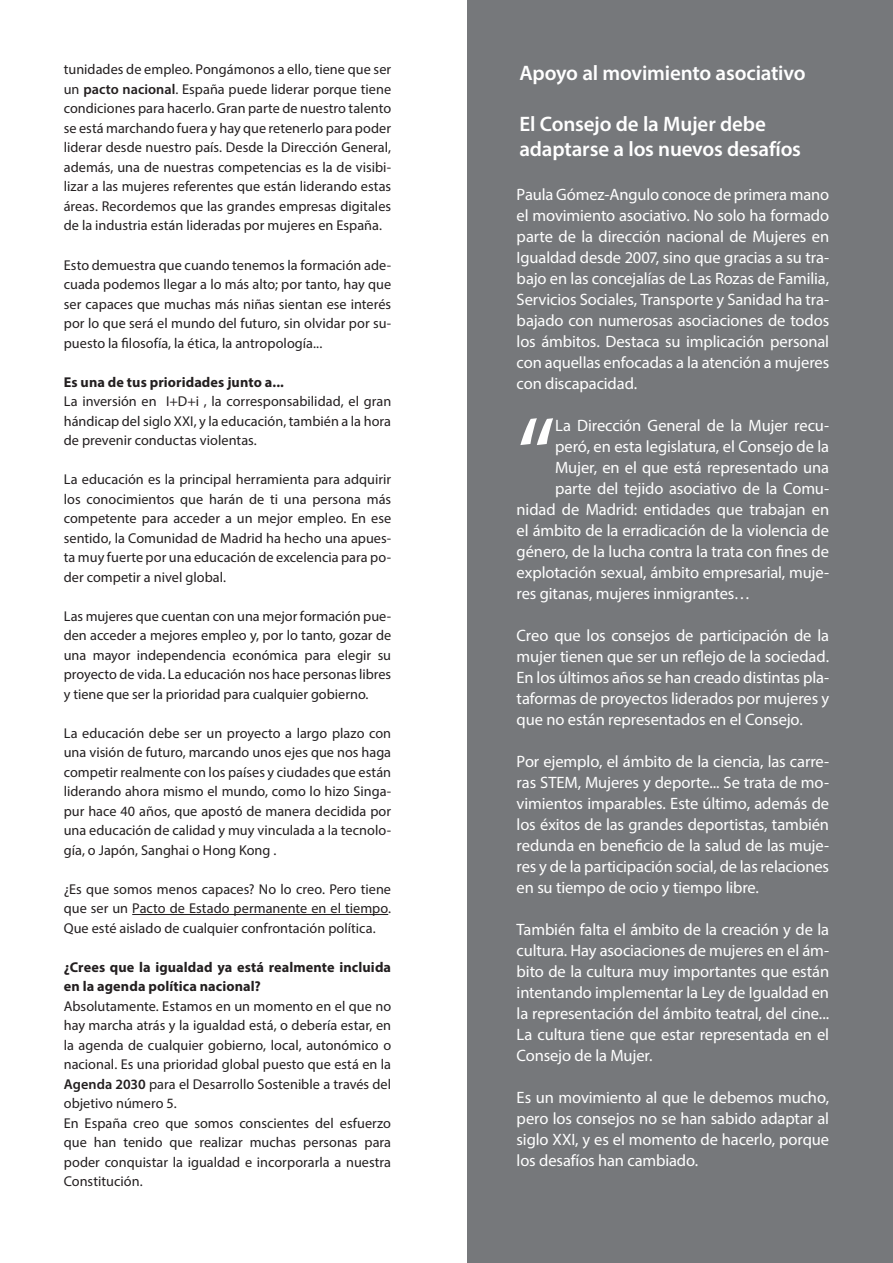
<style>
.page{position:relative;width:893px;height:1263px;background:#fff}
.page>*{position:absolute;margin:0;border:0;box-sizing:border-box;transform-origin:0 0}
.Body_Text_10pts{font:109.95px "Myriad Pro";color:#fff}
.Title___Tip{font:600 21px/25.2px "Myriad Pro";letter-spacing:-.01em;color:#fff}
.Body_Text_10pts-2{font:16.5px/21px "Myriad Pro";letter-spacing:-.01em;color:#fff;text-align:justify}
.Body_Text{font:14.25px/19.5px "Myriad Pro";color:#231f20;text-align:justify}
.Body_Text-2{font:700 14.25px/19.5px "Myriad Pro";letter-spacing:.01em;color:#231f20}
.s1{font-weight:600}
</style>
<div class="page">
<hr style="left:132px;top:914px;width:256px;height:1px;background:#231f20">
<div style="left:468px;top:0;width:425px;height:1263px;background:#76787b"></div>
<p class="Body_Text" style="left:64px;top:60px;width:329px">tunidades de empleo. Pongámonos a ello, tiene que ser un <span class="s1">pacto nacional</span>. España puede liderar porque tiene condiciones para hacerlo. Gran parte de nuestro talento se está marchando fuera y hay que retenerlo para poder liderar desde nuestro país. Desde la Dirección General, además, una de nuestras competencias es la de visibi&shy;lizar a las mujeres referentes que están liderando estas áreas. Recordemos que las grandes empresas digitales de la industria están lideradas por mujeres en España.</p>
<p class="Body_Text" style="left:64px;top:255px;width:329px">Esto demuestra que cuando tenemos la formación ade&shy;cuada podemos llegar a lo más alto; por tanto, hay que ser capaces que muchas más niñas sientan ese interés por lo que será el mundo del futuro, sin olvidar por su&shy;puesto la filosofía, la ética, la antropología...</p>
<p class="Body_Text-2" style="left:64px;top:371px;width:222px">Es una de tus prioridades junto a...</p>
<p class="Body_Text" style="left:64px;top:391px;width:329px">La inversión en I+D+i , la corresponsabilidad, el gran hándicap del siglo XXI, y la educación, también a la hora de prevenir conductas violentas.</p>
<p class="Body_Text" style="left:64px;top:469px;width:329px">La educación es la principal herramienta para adquirir los conocimientos que harán de ti una persona más competente para acceder a un mejor empleo. En ese sentido, la Comunidad de Madrid ha hecho una apues&shy;ta muy fuerte por una educación de excelencia para po&shy;der competir a nivel global.</p>
<p class="Body_Text" style="left:64px;top:606px;width:329px">Las mujeres que cuentan con una mejor formación pue&shy;den acceder a mejores empleo y, por lo tanto, gozar de una mayor independencia económica para elegir su proyecto de vida. La educación nos hace personas libres y tiene que ser la prioridad para cualquier gobierno.</p>
<p class="Body_Text" style="left:64px;top:723px;width:329px">La educación debe ser un proyecto a largo plazo con una visión de futuro, marcando unos ejes que nos haga competir realmente con los países y ciudades que están liderando ahora mismo el mundo, como lo hizo Singa&shy;pur hace 40 años, que apostó de manera decidida por una educación de calidad y muy vinculada a la tecnolo&shy;gía, o Japón, Sanghai o Hong Kong .</p>
<p class="Body_Text" style="left:64px;top:879px;width:329px">¿Es que somos menos capaces? No lo creo. Pero tiene que ser un Pacto de Estado permanente en el tiempo.<br>Que esté aislado de cualquier confrontación política.</p>
<p class="Body_Text-2" style="left:64px;top:956px;width:329px">¿Crees que la igualdad ya está realmente incluida en la agenda política nacional?</p>
<p class="Body_Text" style="left:64px;top:996px;width:329px">Absolutamente. Estamos en un momento en el que no hay marcha atrás y la igualdad está, o debería estar, en la agenda de cualquier gobierno, local, autonómico o nacional. Es una prioridad global puesto que está en la <span class="s1">Agenda 2030</span> para el Desarrollo Sostenible a través del objetivo número 5.</p>
<p class="Body_Text" style="left:64px;top:1113px;width:329px">En España creo que somos conscientes del esfuerzo que han tenido que realizar muchas personas para poder conquistar la igualdad e incorporarla a nuestra Constitución.</p>
<p class="Title___Tip" style="left:519px;top:60px;width:288px">Apoyo al movimiento asociativo</p>
<p class="Title___Tip" style="left:519px;top:111px;width:283px">El Consejo de la Mujer debe adaptarse a los nuevos desafíos</p>
<p class="Body_Text_10pts-2" style="left:517px;top:183px;width:314px">Paula Gómez-Angulo conoce de primera mano el movimiento asociativo. No solo ha formado parte de la dirección nacional de Mujeres en Igualdad desde 2007, sino que gracias a su tra&shy;bajo en las concejalías de Las Rozas de Familia, Servicios Sociales, Transporte y Sanidad ha tra&shy;bajado con numerosas asociaciones de todos los ámbitos. Destaca su implicación personal con aquellas enfocadas a la atención a mujeres con discapacidad.</p>
<p class="Body_Text_10pts" style="left:517px;top:389px;width:40px">“</p>
<p class="Body_Text_10pts-2" style="left:555px;top:414px;width:276px">La Dirección General de la Mujer recu-</p>
<p class="Body_Text_10pts-2" style="left:555px;top:435px;width:276px">peró, en esta legislatura, el Consejo de la</p>
<p class="Body_Text_10pts-2" style="left:555px;top:456px;width:275px">Mujer, en el que está representado una</p>
<p class="Body_Text_10pts-2" style="left:555px;top:477px;width:276px">parte del tejido asociativo de la Comu-</p>
<p class="Body_Text_10pts-2" style="left:517px;top:498px;width:314px">nidad de Madrid: entidades que trabajan en</p>
<p class="Body_Text_10pts-2" style="left:517px;top:519px;width:314px">el ámbito de la erradicación de la violencia de</p>
<p class="Body_Text_10pts-2" style="left:517px;top:540px;width:314px">género, de la lucha contra la trata con fines de</p>
<p class="Body_Text_10pts-2" style="left:517px;top:561px;width:314px">explotación sexual, ámbito empresarial, muje-</p>
<p class="Body_Text_10pts-2" style="left:517px;top:582px;width:235px">res gitanas, mujeres inmigrantes…</p>
<p class="Body_Text_10pts-2" style="left:517px;top:624px;width:314px">Creo que los consejos de participación de la mujer tienen que ser un reflejo de la sociedad.<br>En los últimos años se han creado distintas pla&shy;taformas de proyectos liderados por mujeres y que no están representados en el Consejo.</p>
<p class="Body_Text_10pts-2" style="left:517px;top:750px;width:314px">Por ejemplo, el ámbito de la ciencia, las carre&shy;ras STEM, Mujeres y deporte... Se trata de mo&shy;vimientos imparables. Este último, además de los éxitos de las grandes deportistas, también redunda en beneficio de la salud de las muje&shy;res y de la participación social, de las relaciones en su tiempo de ocio y tiempo libre.</p>
<p class="Body_Text_10pts-2" style="left:517px;top:918px;width:314px">También falta el ámbito de la creación y de la cultura. Hay asociaciones de mujeres en el ám&shy;bito de la cultura muy importantes que están intentando implementar la Ley de Igualdad en la representación del ámbito teatral, del cine...<br>La cultura tiene que estar representada en el Consejo de la Mujer.</p>
<p class="Body_Text_10pts-2" style="left:517px;top:1086px;width:314px">Es un movimiento al que le debemos mucho, pero los consejos no se han sabido adaptar al siglo XXI, y es el momento de hacerlo, porque los desafíos han cambiado.</p>
</div>
